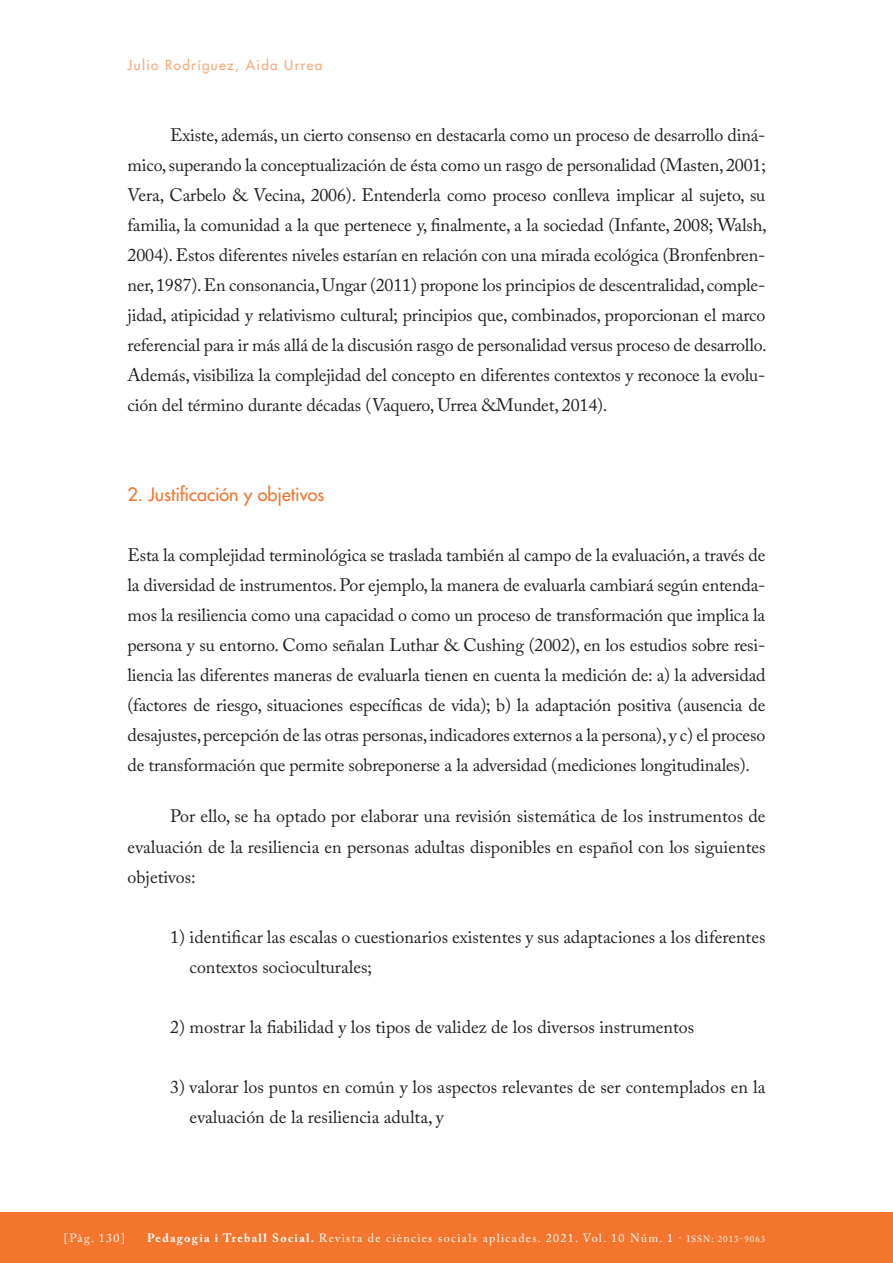
<style>
.page{position:relative;width:893px;height:1263px;background:#fff}
.page>*{position:absolute;margin:0;border:0;box-sizing:border-box;transform-origin:0 0}
.TEXT_COMU{font:18px/30px "Adobe Caslon Pro";color:#231f20;text-align:justify}
.INTERTITOLS{font:18px "Futura";color:#f3752e}
.CAPÇALERA_ESQUERRA{font:13.5px "Futura";letter-spacing:.1em;color:#f8a877}
.t1{font:12px "Adobe Caslon Pro";letter-spacing:.11em;color:#fff}
.s1{font-weight:700}
.s2{font-size:9px}
</style>
<div class="page">
<div style="left:0;top:1212px;width:893px;height:51px;background:#f3752e"></div>
<p class="CAPÇALERA_ESQUERRA" style="left:128px;top:57px;width:196px">Julio Rodríguez, Aida Urrea</p>
<p class="TEXT_COMU" style="left:128px;top:120px;width:641px;text-indent:43px">Existe, además, un cierto consenso en destacarla como un proceso de desarrollo diná&shy;mico, superando la conceptualización de ésta como un rasgo de personalidad (Masten, 2001; Vera, Carbelo &amp; Vecina, 2006). Entenderla como proceso conlleva implicar al sujeto, su familia, la comunidad a la que pertenece y, finalmente, a la sociedad (Infante, 2008; Walsh, 2004). Estos diferentes niveles estarían en relación con una mirada ecológica (Bronfenbren&shy;ner, 1987). En consonancia, Ungar (2011) propone los principios de descentralidad, comple&shy;jidad, atipicidad y relativismo cultural; principios que, combinados, proporcionan el marco referencial para ir más allá de la discusión rasgo de personalidad versus proceso de desarrollo.<br>Además, visibiliza la complejidad del concepto en diferentes contextos y reconoce la evolu&shy;ción del término durante décadas (Vaquero, Urrea &amp;Mundet, 2014).</p>
<p class="INTERTITOLS" style="left:128px;top:483px;width:198px">2. Justificación y objetivos</p>
<p class="TEXT_COMU" style="left:128px;top:540px;width:639px">Esta la complejidad terminológica se traslada también al campo de la evaluación, a través de la diversidad de instrumentos. Por ejemplo, la manera de evaluarla cambiará según entenda&shy;mos la resiliencia como una capacidad o como un proceso de transformación que implica la persona y su entorno. Como señalan Luthar &amp; Cushing (2002), en los estudios sobre resi&shy;liencia las diferentes maneras de evaluarla tienen en cuenta la medición de: a) la adversidad (factores de riesgo, situaciones específicas de vida); b) la adaptación positiva (ausencia de desajustes, percepción de las otras personas, indicadores externos a la persona), y c) el proceso de transformación que permite sobreponerse a la adversidad (mediciones longitudinales).</p>
<p class="TEXT_COMU" style="left:128px;top:801px;width:639px;text-indent:43px">Por ello, se ha optado por elaborar una revisión sistemática de los instrumentos de evaluación de la resiliencia en personas adultas disponibles en español con los siguientes objetivos:</p>
<p class="TEXT_COMU" style="left:190px;top:921px;width:577px;text-indent:-20px">1) identificar las escalas o cuestionarios existentes y sus adaptaciones a los diferentes contextos socioculturales;</p>
<p class="TEXT_COMU" style="left:170px;top:1011px;width:526px">2) mostrar la fiabilidad y los tipos de validez de los diversos instrumentos</p>
<p class="TEXT_COMU" style="left:190px;top:1071px;width:577px;text-indent:-20px">3) valorar los puntos en común y los aspectos relevantes de ser contemplados en la evaluación de la resiliencia adulta, y</p>
<p class="t1" style="left:64px;top:1231px;width:63px">[Pàg. 130]</p>
<p class="t1" style="left:147px;top:1231px;width:620px"><span class="s1">Pedagogia i Treball Social.</span> Revista de ciències socials aplicades. 2021. Vol. 10 Núm. 1 · <span class="s2">ISSN: 2013-9063</span></p>
</div>
